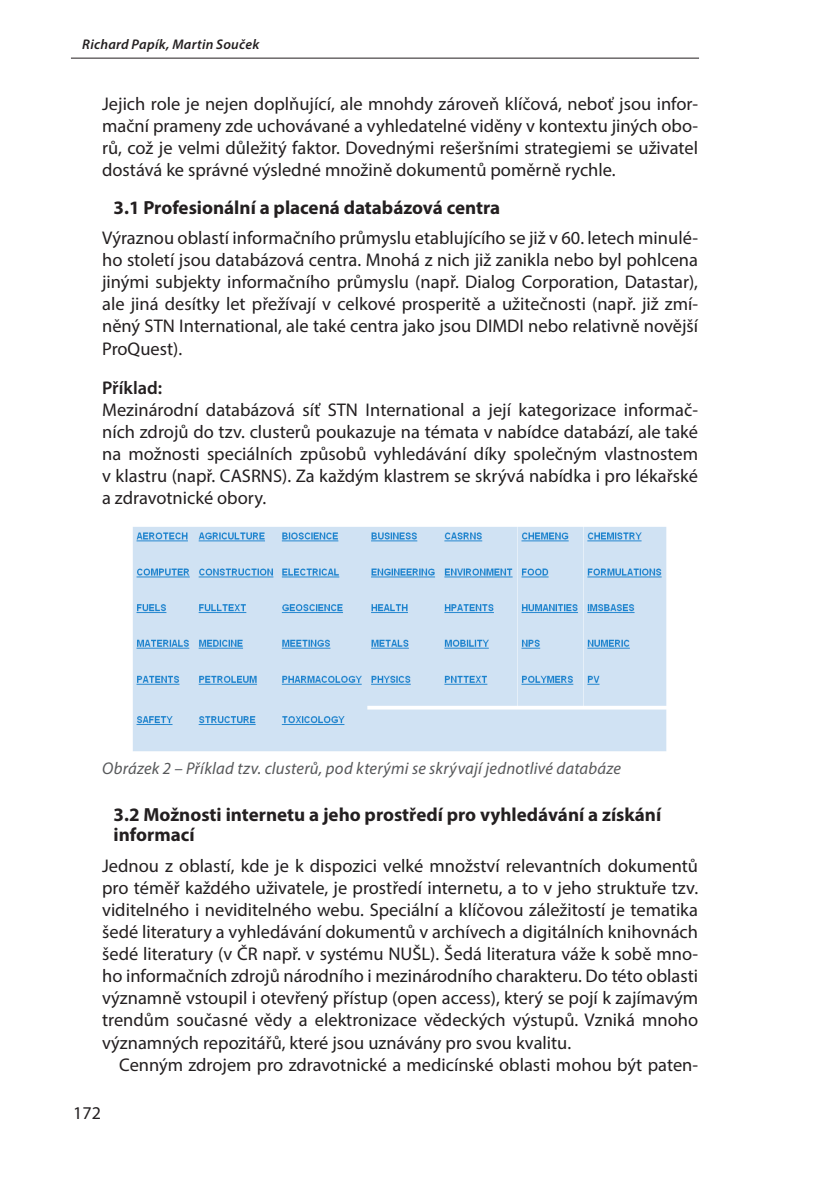
<style>
.page{position:relative;width:840px;height:1191px;background:#fff}
.page>*{position:absolute;margin:0;border:0;box-sizing:border-box;transform-origin:0 0}
.podnadpisy{font:700 19px/20px "Myriad Pro";color:#231f20}
.prvni_odstavec{font:18.4px/22px "Myriad Pro";color:#231f20;text-align:justify}
.zakladni{font:18.4px "Myriad Pro";color:#231f20}
.zvyraznění{font:600 18.4px "Myriad Pro";color:#231f20}
.t1{font:18px "Myriad Pro";color:#231f20}
.t2{font:italic 17px "Myriad Pro";letter-spacing:.015em;color:#57585a}
.t3{font:italic 600 14px "Myriad Pro";letter-spacing:.02em;color:#231f20}
</style>
<div class="page">
<hr style="left:71px;top:58px;width:627px;height:1px;background:#231f20">
<img style="left:133px;top:527px;width:534px;height:225px">
<p class="t3" style="left:82px;top:35px;width:178px">Richard Papík, Martin Souček</p>
<p class="prvni_odstavec" style="left:102px;top:93px;width:597px">Jejich role je nejen doplňující, ale mnohdy zároveň klíčová, neboť jsou infor&shy;mační prameny zde uchovávané a vyhledatelné viděny v kontextu jiných obo&shy;rů, což je velmi důležitý faktor. Dovednými rešeršními strategiemi se uživatel dostává ke správné výsledné množině dokumentů poměrně rychle.</p>
<p class="podnadpisy" style="left:113px;top:196px;width:388px">3.1 Profesionální a placená databázová centra</p>
<p class="prvni_odstavec" style="left:102px;top:227px;width:597px">Výraznou oblastí informačního průmyslu etablujícího se již v 60. letech minulé&shy;ho století jsou databázová centra. Mnohá z nich již zanikla nebo byl pohlcena jinými subjekty informačního průmyslu (např. Dialog Corporation, Datastar), ale jiná desítky let přežívají v celkové prosperitě a užitečnosti (např. již zmí&shy;něný STN International, ale také centra jako jsou DIMDI nebo relativně novější ProQuest).</p>
<p class="zvyraznění" style="left:102px;top:376px;width:62px">Příklad:</p>
<p class="prvni_odstavec" style="left:102px;top:398px;width:597px">Mezinárodní databázová síť STN International a její kategorizace informač&shy;ních zdrojů do tzv. clusterů poukazuje na témata v nabídce databází, ale také na možnosti speciálních způsobů vyhledávání díky společným vlastnostem v klastru (např. CASRNS). Za každým klastrem se skrývá nabídka i pro lékařské a zdravotnické obory.</p>
<p class="t2" style="left:102px;top:757px;width:520px">Obrázek 2 – Příklad tzv. clusterů, pod kterými se skrývají jednotlivé databáze</p>
<p class="podnadpisy" style="left:113px;top:804px;width:549px">3.2 Možnosti internetu a jeho prostředí pro vyhledávání a získání informací</p>
<p class="prvni_odstavec" style="left:102px;top:854px;width:597px">Jednou z oblastí, kde je k dispozici velké množství relevantních dokumentů pro téměř každého uživatele, je prostředí internetu, a to v jeho struktuře tzv. viditelného i neviditelného webu. Speciální a klíčovou záležitostí je tematika šedé literatury a vyhledávání dokumentů v archívech a digitálních knihovnách šedé literatury (v ČR např. v systému NUŠL). Šedá literatura váže k sobě mno&shy;ho informačních zdrojů národního i mezinárodního charakteru. Do této oblasti významně vstoupil i otevřený přístup (open access), který se pojí k zajímavým trendům současné vědy a elektronizace vědeckých výstupů. Vzniká mnoho významných repozitářů, které jsou uznávány pro svou kvalitu.</p>
<p class="zakladni" style="left:119px;top:1053px;width:580px">Cenným zdrojem pro zdravotnické a medicínské oblasti mohou být paten-</p>
<p class="t1" style="left:73px;top:1102px;width:29px">172</p>
</div>
